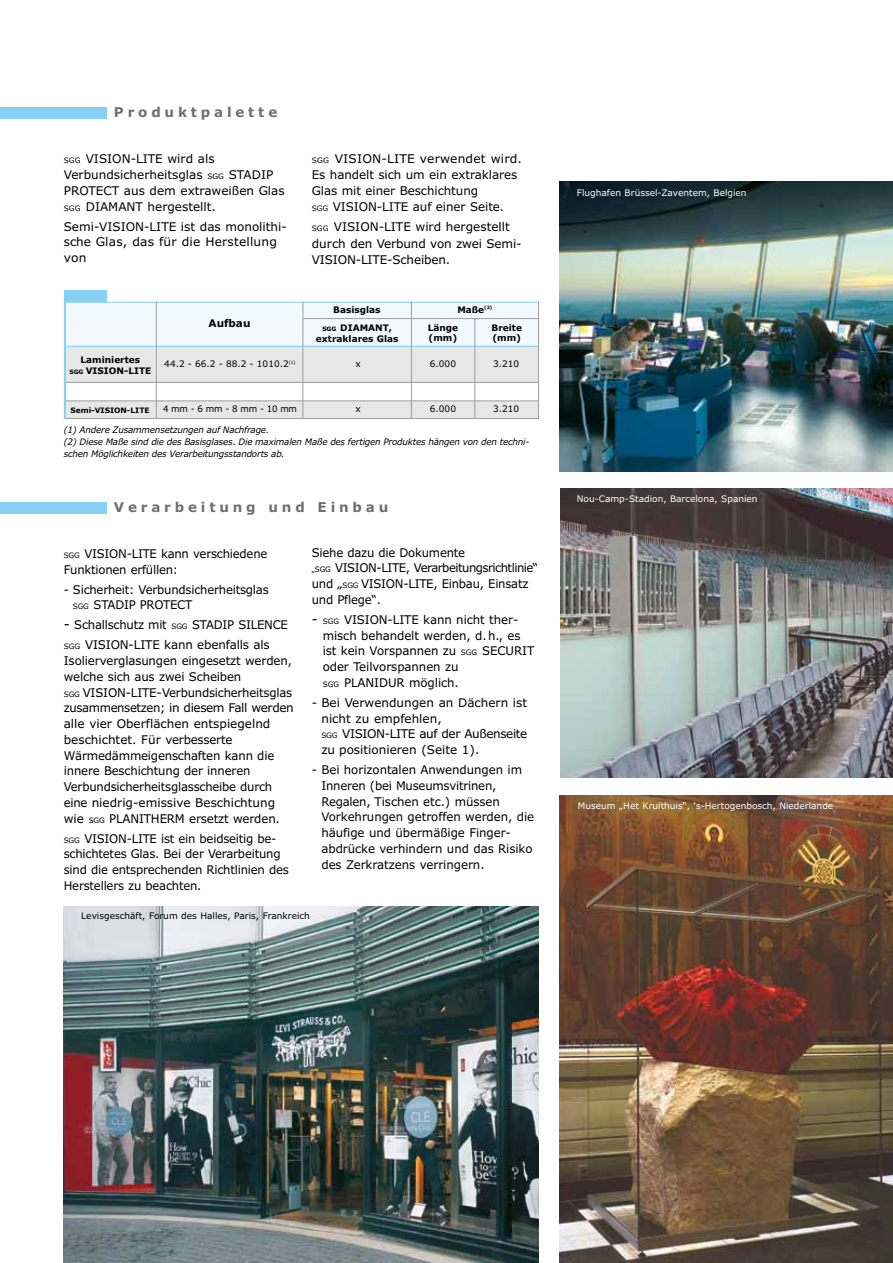
<style>
.page{position:relative;width:893px;height:1263px;background:#fff}
.page>*{position:absolute;margin:0;border:0;box-sizing:border-box;transform-origin:0 0}
.t1{font:700 13.5px "Verdana";letter-spacing:.285em;color:#706f6f}
.t2{font:12px/15.8px "Verdana";letter-spacing:-.015em;color:#000}
.t3{font:700 10.5px "Verdana";color:#000}
.t4{font:italic 9px/12px "Verdana";letter-spacing:-.02em;color:#000}
.t5{font:9px "Verdana";color:#fff}
.t6{font:9px "Verdana";color:#000}
.t7{font:700 9px/10.5px "Verdana";color:#000;text-align:center}
.t8{font:700 7.5px "Verdana";color:#000}
.s1{font-size:7.5px}
.s2{font-size:6px}
.s3{font-size:13.5px}
</style>
<div class="page">
<img style="left:64px;top:906px;width:475px;height:357px">
<img style="left:560px;top:795px;width:333px;height:468px">
<div style="left:0;top:107px;width:106px;height:11px;background:#86d0f5"></div>
<div style="left:0;top:502px;width:106px;height:11px;background:#86d0f5"></div>
<img style="left:560px;top:488px;width:333px;height:290px">
<img style="left:560px;top:182px;width:333px;height:289px">
<div style="left:64px;top:302px;width:475px;height:44px;background:#f2f9fe"></div>
<div style="left:64px;top:290px;width:42px;height:12px;background:#86d0f5"></div>
<hr style="left:303px;top:318px;width:236px;height:1px;background:#9d9d9c">
<div style="left:64px;top:346px;width:475px;height:37px;background:#e7e7e7"></div>
<div style="left:64px;top:401px;width:475px;height:17px;background:#e7e7e7"></div>
<hr style="left:64px;top:346px;width:475px;height:1px;background:#86d0f5">
<hr style="left:64px;top:382px;width:475px;height:1px;background:#9d9d9c">
<hr style="left:64px;top:418px;width:475px;height:1px;background:#9d9d9c">
<hr style="left:64px;top:302px;width:475px;height:1px;background:#86d0f5">
<hr style="left:156px;top:302px;width:1px;height:116px;background:#9d9d9c">
<hr style="left:303px;top:302px;width:1px;height:116px;background:#9d9d9c">
<hr style="left:411px;top:302px;width:1px;height:116px;background:#9d9d9c">
<hr style="left:474px;top:319px;width:1px;height:99px;background:#9d9d9c">
<hr style="left:64px;top:400px;width:475px;height:1px;background:#9d9d9c">
<hr style="left:64px;top:290px;width:1px;height:129px;background:#86d0f5">
<hr style="left:538px;top:302px;width:1px;height:117px;background:#9d9d9c">
<p class="t1" style="left:114px;top:103px;width:165px">Produktpalette</p>
<p class="t2" style="left:64px;top:151px;width:222px"><span class="s1">SGG</span> VISION-LITE wird als<br>Verbundsicher heitsglas <span class="s1">SGG</span> STADIP<br>PROTECT aus dem extraweißen Glas<br><span class="s1">SGG</span> DIAMANT hergestellt.</p>
<p class="t2" style="left:64px;top:218px;width:225px">Semi-VISION-LITE ist das monolithi&shy;sche Glas, das für die Herstel lung von</p>
<p class="t3" style="left:209px;top:316px;width:43px">Aufbau</p>
<p class="t2" style="left:312px;top:151px;width:212px"><span class="s1">SGG</span> VISION-LITE verwendet wird.<br>Es han delt sich um ein extraklares<br>Glas mit einer Beschichtung<br><span class="s1">SGG</span> VISION-LITE auf einer Seite.</p>
<p class="t2" style="left:312px;top:218px;width:211px;line-height:16.5px"><span class="s1">SGG</span> VISION-LITE wird hergestellt durch den Ver bund von zwei Semi-<br>VISION-LITE-Scheiben.</p>
<p class="t7" style="left:457px;top:304px;width:37px">Maße<sup>(2)</sup></p>
<p class="t7" style="left:322px;top:300px;width:71px;line-height:18.5px">Basisglas<br><span class="s2">SGG</span> DIAMANT,</p>
<p class="t7" style="left:316px;top:333px;width:84px">extraklares Glas</p>
<p class="t7" style="left:428px;top:322px;width:32px;text-align:left">Länge (mm)</p>
<p class="t7" style="left:491px;top:322px;width:32px;text-align:left">Breite (mm)</p>
<p class="t7" style="left:69px;top:354px;width:83px;line-height:11.4px">Laminiertes<br><span class="s2">SGG</span> VISION-LITE</p>
<p class="t8" style="left:70px;top:406px;width:81px">Semi-VISION-LITE</p>
<p class="t6" style="left:164px;top:358px;width:133px">44.2 - 66.2 - 88.2 - 1010.2<sup>(1)</sup></p>
<p class="t6" style="left:356px;top:358px;width:7px">x</p>
<p class="t6" style="left:430px;top:358px;width:28px">6.000</p>
<p class="t6" style="left:493px;top:358px;width:28px">3.210</p>
<p class="t6" style="left:163px;top:403px;width:136px">4 mm - 6 mm - 8 mm - 10 mm</p>
<p class="t6" style="left:356px;top:403px;width:7px">x</p>
<p class="t6" style="left:430px;top:403px;width:28px">6.000</p>
<p class="t6" style="left:493px;top:403px;width:28px">3.210</p>
<p class="t4" style="left:64px;top:423px;width:467px">(1) Andere Zusammensetzungen auf Nachfrage.<br>(2) Diese Maße sind die des Basisglases. Die maximalen Maße des fertigen Produktes hängen von den techni&shy;schen Möglichkeiten des Verarbeitungsstandorts ab.</p>
<p class="t1" style="left:114px;top:499px;width:276px">Verarbeitung und Einbau</p>
<p class="t2" style="left:64px;top:545px;width:205px"><span class="s1">SGG</span> VISION-LITE kann verschiedene<br>Funk tionen erfüllen:</p>
<p class="t2" style="left:73px;top:581px;width:197px;text-indent:-9px">- Sicherheit: Verbundsicherheitsglas<br><span class="s1">SGG</span> STADIP PROTECT</p>
<p class="t2" style="left:64px;top:614px;width:226px;line-height:20px"><span class="s3">-</span> Schallschutz mit <span class="s1">SGG</span> STADIP SILENCE<br><span class="s1">SGG</span> VISION-LITE kann ebenfalls als</p>
<p class="t2" style="left:64px;top:652px;width:232px">Iso lier verglasungen eingesetzt werden, welche sich aus zwei Scheiben<br><span class="s1">SGG</span> VISION-LITE-Verbundsicherheitsglas zusammensetzen; in diesem Fall werden alle vier Ober fläch en entspiegelnd beschichtet. Für verbesserte Wärmedämme igen schaf ten kann die innere Beschichtung der inneren Verbundsicherheitsglasscheibe durch eine nied rig-emissive Beschich tung wie <span class="s1">SGG</span> PLANITHERM ersetzt werden.</p>
<p class="t2" style="left:64px;top:830px;width:227px"><span class="s1">SGG</span> VISION-LITE ist ein beidseitig be - schich tetes Glas. Bei der Verarbeitung sind die ent sprech en den Richtlinien des Herstel lers zu be achten.</p>
<p class="t2" style="left:312px;top:544px;width:228px">Siehe dazu die Dokumente<br><span class="s1">„SGG</span> VISION-LITE, Verarbeitungsrichtlinie“ und „<span class="s1">SGG</span> VISION-LITE, Einbau, Einsatz und Pflege“.</p>
<p class="t2" style="left:323px;top:611px;width:213px;text-indent:-11px"><span class="s3">-</span> <span class="s1">SGG</span> VISION-LITE kann nicht ther&shy;misch behandelt werden, d.h., es ist kein Vor span nen zu <span class="s1">SGG</span> SECURIT oder Teil vor span nen zu<br><span class="s1">SGG</span> PLANIDUR möglich.</p>
<p class="t2" style="left:321px;top:694px;width:208px;text-indent:-10px">- Bei Verwendungen an Dächern ist nicht zu empfehlen,<br><span class="s1">SGG</span> VISION-LITE auf der Außenseite zu positionieren (Seite 1).</p>
<p class="t2" style="left:321px;top:761px;width:214px;text-indent:-10px">- Bei horizontalen Anwendungen im<br>Inneren (bei Museumsvitrinen,<br>Regalen, Tischen etc.) müssen<br>Vorkehrungen getroffen werden, die häufige und übermäßige Finger&shy;abdrücke verhindern und das Risiko des Zerkratzens verringern.</p>
<p class="t6" style="left:81px;top:910px;width:230px">Levisgeschäft, Forum des Halles, Paris, Frankreich</p>
<p class="t5" style="left:577px;top:186px;width:171px">Flughafen Brüssel-Zaventem, Belgien</p>
<p class="t5" style="left:577px;top:493px;width:182px">Nou-Camp-Stadion, Barcelona, Spanien</p>
<p class="t5" style="left:578px;top:800px;width:257px">Museum „Het Kruithuis“, 's-Hertogenbosch, Niederlande</p>
</div>
